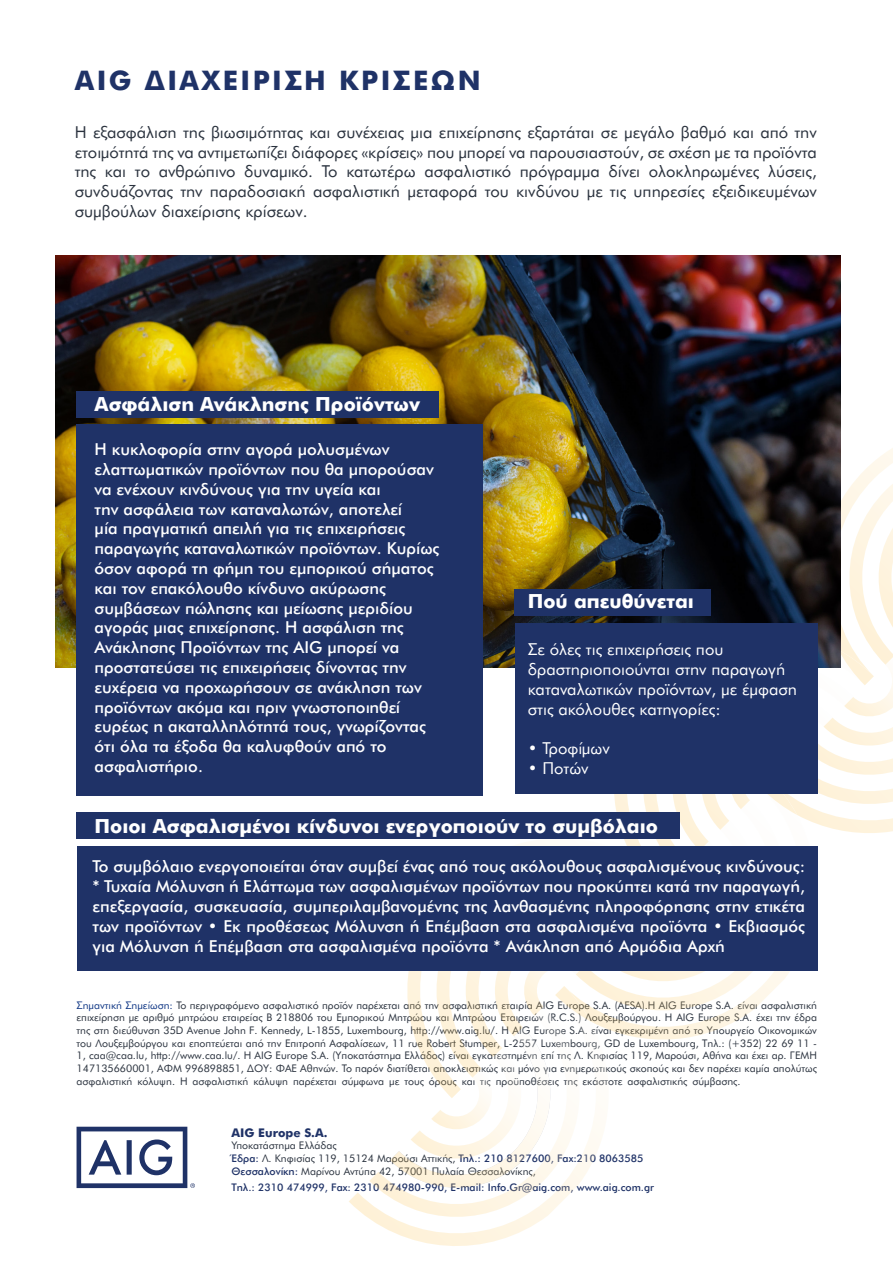
<style>
.page{position:relative;width:893px;height:1263px;background:#fff}
.page>*{position:absolute;margin:0;border:0;box-sizing:border-box;transform-origin:0 0}
.t1{font:700 27px "AIG Futura GR";letter-spacing:.09em;color:#1f3267}
.t2{font:700 19.5px "AIG Futura GR";color:#fff}
.t3{font:500 16.5px/19.8px "AIG Futura GR";color:#fff}
.t4{font:16.5px/19.8px "AIG Futura GR";color:#2a323e;text-align:justify}
.t5{font:16.5px/19.8px "AIG Futura GR";color:#fff}
.t6{font:700 12px "AIG Futura GR";color:#1f3267}
.t7{font:10.5px/12.6px "AIG Futura GR";color:#2a323e}
.t8{font:500 10.5px "AIG Futura GR";color:#1f3267}
.s1{color:#103785}
.s2{font-weight:500;color:#1f3267}
</style>
<div class="page">
<img style="left:76px;top:753px;width:237px;height:218px">
<svg style="left:77px;top:1127px;width:118px;height:61px"></svg>
<img style="left:349px;top:1121px;width:255px;height:125px">
<img style="left:369px;top:1113px;width:223px;height:116px">
<img style="left:390px;top:1098px;width:170px;height:99px">
<img style="left:411px;top:1098px;width:116px;height:67px">
<img style="left:431px;top:1098px;width:64px;height:35px">
<img style="left:392px;top:843px;width:159px;height:255px">
<img style="left:424px;top:970px;width:127px;height:107px">
<img style="left:457px;top:970px;width:94px;height:87px">
<img style="left:489px;top:970px;width:62px;height:66px">
<img style="left:521px;top:970px;width:34px;height:46px">
<img style="left:555px;top:793px;width:263px;height:247px">
<img style="left:555px;top:986px;width:21px;height:35px">
<img style="left:576px;top:800px;width:222px;height:222px">
<img style="left:596px;top:839px;width:170px;height:151px">
<img style="left:601px;top:793px;width:217px;height:90px">
<img style="left:631px;top:793px;width:187px;height:78px">
<img style="left:663px;top:793px;width:155px;height:57px">
<img style="left:695px;top:793px;width:67px;height:37px">
<img style="left:727px;top:793px;width:35px;height:16px">
<img style="left:762px;top:815px;width:131px;height:28px">
<img style="left:762px;top:793px;width:20px;height:22px">
<img style="left:782px;top:784px;width:111px;height:32px">
<img style="left:817px;top:676px;width:76px;height:108px">
<img style="left:823px;top:676px;width:70px;height:76px">
<img style="left:844px;top:676px;width:49px;height:44px">
<img style="left:838px;top:665px;width:36px;height:20px">
<img style="left:840px;top:454px;width:53px;height:211px">
<img style="left:869px;top:484px;width:24px;height:160px">
<img style="left:55px;top:255px;width:785px;height:413px">
<div style="left:77px;top:424px;width:406px;height:372px;background:#1f3267"></div>
<div style="left:514px;top:623px;width:303px;height:170px;background:#1f3267"></div>
<div style="left:77px;top:846px;width:740px;height:124px;background:#1f3267"></div>
<div style="left:77px;top:391px;width:362px;height:26px;background:#1f3267"></div>
<div style="left:77px;top:813px;width:603px;height:26px;background:#1f3267"></div>
<div style="left:514px;top:589px;width:197px;height:27px;background:#1f3267"></div>
<p class="t1" style="left:75px;top:64px;width:407px">AIG ΔΙΑΧΕΊ ΡΙΣΗ ΚΡΊΣΕΩΝ</p>
<p class="t4" style="left:75px;top:122px;width:744px">Η εξασφάλιση της βιωσιμότητας και συνέχειας μια επιχείρησης εξαρτάται σε μεγάλο βαθμό και από την ετοιμότητά της να αντιμετωπίζει διάφορες «κρίσεις» που μπορεί να παρουσιαστούν, σε σχέση με τα προϊόντα της και το ανθρώπινο δυναμικό. Το κατωτέρω ασφαλιστικό πρόγραμμα δίνει ολοκληρωμένες λύσεις, συνδυάζοντας την παραδοσιακή ασφαλιστική μεταφορά του κινδύνου με τις υπηρεσίες εξειδικευμένων συμβούλων διαχείρισης κρίσεων.</p>
<p class="t2" style="left:95px;top:392px;width:327px">Ασφάλιση Ανάκλησης Προϊόντων</p>
<p class="t3" style="left:95px;top:439px;width:346px">Η κυκλοφορία στην αγορά μολυσμένων ελαττωματικών προϊόντων που θα μπορούσαν να ενέχουν κινδύνους για την υγεία και<br>την ασφάλεια των καταναλωτών, αποτελεί<br>μία πραγματική απειλή για τις επιχειρήσεις παραγωγής καταναλωτικών προϊόντων. Κυρίως όσον αφορά τη φήμη του εμπορικού σήματος και τον επακόλουθο κίνδυνο ακύρωσης συμβάσεων πώλησης και μείωσης μεριδίου αγοράς μιας επιχείρησης. Η ασφάλιση της Ανάκλησης Προϊόντων της ΑΙG μπορεί να προστατεύσει τις επιχειρήσεις δίνοντας την ευχέρεια να προχωρήσουν σε ανάκληση των προϊόντων ακόμα και πριν γνωστοποιηθεί ευρέως η ακαταλληλότητά τους, γνωρίζοντας ότι όλα τα έξοδα θα καλυφθούν από το ασφαλιστήριο.</p>
<p class="t2" style="left:528px;top:589px;width:168px">Πού απευθύνεται</p>
<p class="t5" style="left:528px;top:639px;width:271px">Σε όλες τις επιχειρήσεις που δραστηριοποιούνται στην παραγωγή καταναλωτικών προϊόντων, με έμφαση στις ακόλουθες κατηγορίες:</p>
<p class="t5" style="left:528px;top:738px;width:84px">• Τροφίμων</p>
<p class="t5" style="left:528px;top:758px;width:62px">• Ποτών</p>
<p class="t2" style="left:95px;top:814px;width:565px">Ποιοι Ασφαλισμένοι κίνδυνοι ενεργοποιούν το συμβόλαιο</p>
<p class="t3" style="left:92px;top:856px;width:714px;text-align:justify">Το συμβόλαιο ενεργοποιείται όταν συμβεί ένας από τους ακόλουθους ασφαλισμένους κινδύνους: * Τυχαία Μόλυνση ή Ελάττωμα των ασφαλισμένων προϊόντων που προκύπτει κατά την παραγωγή, επεξεργασία, συσκευασία, συμπεριλαμβανομένης της λανθασμένης πληροφόρησης στην ετικέτα των προϊόντων • Εκ προθέσεως Μόλυνση ή Επέμβαση στα ασφαλισμένα προϊόντα • Εκβιασμός για Μόλυνση ή Επέμβαση στα ασφαλισμένα προϊόντα * Ανάκληση από Αρμόδια Αρχή</p>
<p class="t7" style="left:77px;top:999px;width:742px;text-align:justify"><span class="s1">Σημαντική Σημείωση:</span> Το περιγραφόμενο ασφαλιστικό προϊόν παρέχεται από την ασφαλιστική εταιρία AIG Europe S.A. (AESA).Η AIG Europe S.A. είναι ασφαλιστική επιχείρηση µε αριθµό µητρώου εταιρείας B 218806 του Εµπορικού Μητρώου και Μητρώου Εταιρειών (R.C.S.) Λουξεµβούργου. Η AIG Europe S.A. έχει την έδρα της στη διεύθυνση 35D Avenue John F. Kennedy, L-1855, Luxembourg, http://www.aig.lu/. Η AIG Europe S.A. είναι εγκεκριµένη από το Υπουργείο Οικονοµικών του Λουξεµβούργου και εποπτεύεται από την Επιτροπή Ασφαλίσεων, 11 rue Robert Stumper, L-2557 Luxembourg, GD de Luxembourg, Τηλ.: (+352) 22 69 11 - 1, caa@caa.lu, http://www.caa.lu/. H AIG Europe S.A. (Υποκατάστηµα Ελλάδος) είναι εγκατεστηµένη επί της Λ. Κηφισίας 119, Μαρούσι, Αθήνα και έχει αρ. ΓΕΜΗ 147135660001, ΑΦΜ 996898851, ΔΟΥ: ΦΑΕ Αθηνών. Το παρόν διατίθεται αποκλειστικώς και μόνο για ενημερωτικούς σκοπούς και δεν παρέχει καμία απολύτως ασφαλιστική κόλuψn. Η ασφαλιστική κάλυψη παρέχεται σύμφωνα με τους όρους και τις προϋποθέσεις τnς εκάστοτε ασφαλιστικής σύμβασης.</p>
<p class="t6" style="left:231px;top:1125px;width:97px">AIG Europe S.A.</p>
<p class="t7" style="left:231px;top:1139px;width:414px">Υποκατάστημα Ελλάδας<br><span class="s2">Έδρα:</span> Λ. Κηφισίας 119, 15124 Μαρούσι Αττικής, <span class="s2">Τηλ.: 210 8127600, Fax:210 8063585<br>Θεσσαλονίκη:</span> Μαρίνου Αντύπα 42, 57001 Πυλαία Θεσσαλονίκης,</p>
<p class="t8" style="left:231px;top:1181px;width:424px">Tηλ.: 2310 474999, Fax: 2310 474980-990, E-mail: Info.Gr@aig.com, www.aig.com.gr</p>
</div>
